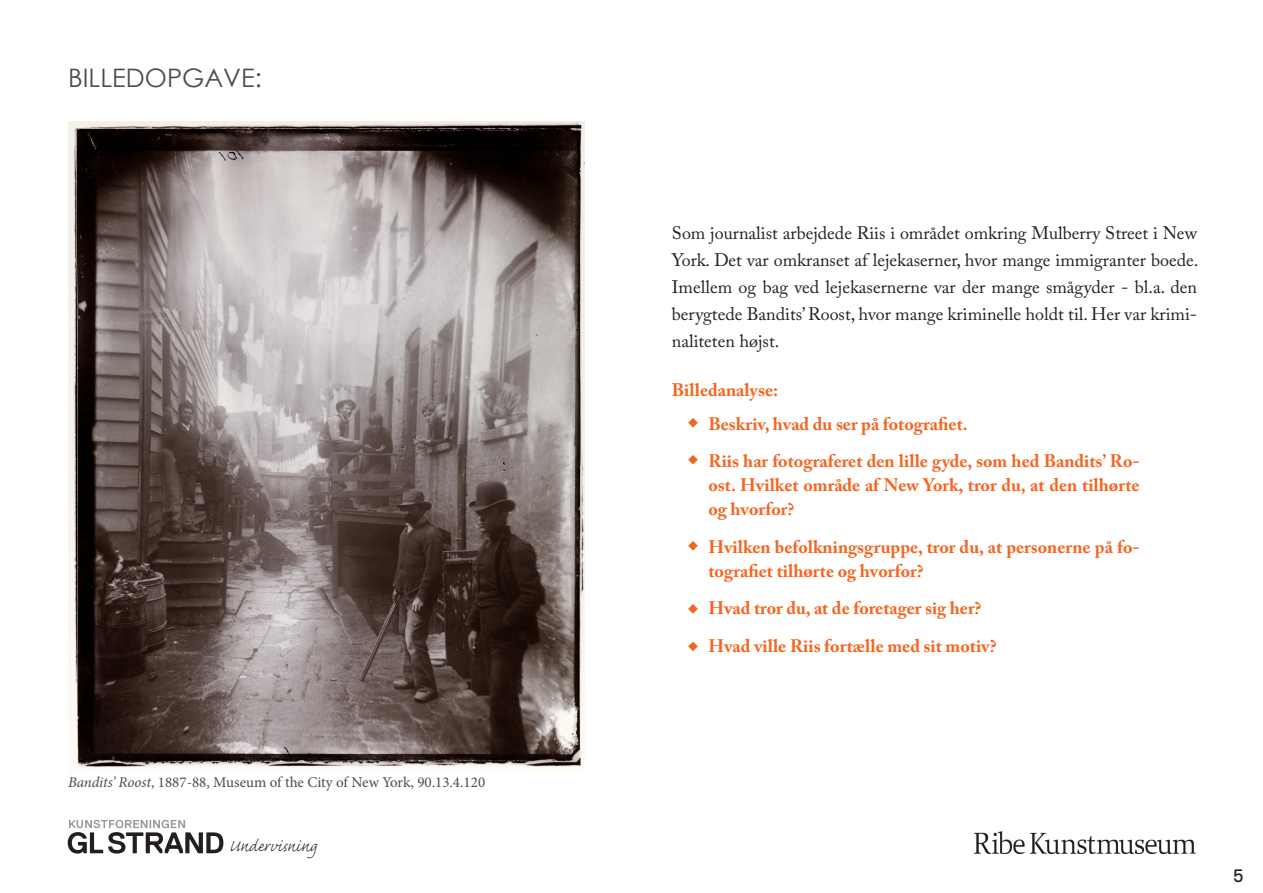
<style>
.page{position:relative;width:1263px;height:893px;background:#fff}
.page>*{position:absolute;margin:0;border:0;box-sizing:border-box;transform-origin:0 0}
.t1{font:25.5px "Century Gothic";color:#4b4c4d}
.t2{font:300 21px "Caflisch Script Pro";color:#231f20}
.t3{font:700 18px/24px "Adobe Caslon Pro";color:#f56520;text-align:justify}
.t4{font:18px/27px "Adobe Caslon Pro";color:#231f20;text-align:justify}
.t5{font:18px "Replica Std";color:#231f20}
.t6{font:15px "Minion Pro";color:#4b4c4d}
.s1{font-style:italic}
</style>
<div class="page">
<svg style="left:68px;top:820px;width:155px;height:34px"></svg>
<img style="left:974px;top:832px;width:221px;height:21px">
<svg style="left:688px;top:418px;width:10px;height:9px"></svg>
<svg style="left:688px;top:455px;width:10px;height:9px"></svg>
<svg style="left:688px;top:541px;width:10px;height:10px"></svg>
<svg style="left:688px;top:604px;width:10px;height:10px"></svg>
<svg style="left:688px;top:642px;width:10px;height:9px"></svg>
<img style="left:68px;top:121px;width:517px;height:650px">
<p class="t1" style="left:68px;top:60px;width:195px">BILLEDOPGAVE:</p>
<p class="t6" style="left:68px;top:772px;width:419px"><span class="s1">Bandits’ Roost</span>, 1887-88, Museum of the City of New York, 90.13.4.120</p>
<p class="t2" style="left:229px;top:835px;width:89px">Undervisning</p>
<p class="t4" style="left:672px;top:219px;width:528px">Som journalist arbejdede Riis i området omkring Mulberry Street i New York. Det var omkranset af lejekaserner, hvor mange immigranter boede.<br>Imellem og bag ved lejekasernerne var der mange smågyder - bl.a. den berygtede Bandits’ Roost, hvor mange kriminelle holdt til. Her var krimi&shy;naliteten højst.</p>
<p class="t3" style="left:672px;top:378px;width:108px">Billedanalyse:</p>
<p class="t3" style="left:708px;top:411px;width:261px">Beskriv, hvad du ser på fotografiet.</p>
<p class="t3" style="left:708px;top:449px;width:433px">Riis har fotograferet den lille gyde, som hed Bandits’ Ro&shy;ost. Hvilket område af New York, tror du, at den tilhørte og hvorfor?</p>
<p class="t3" style="left:708px;top:534px;width:433px">Hvilken befolkningsgruppe, tror du, at personerne på fo&shy;tografiet tilhørte og hvorfor?</p>
<p class="t3" style="left:708px;top:596px;width:275px">Hvad tror du, at de foretager sig her?</p>
<p class="t3" style="left:708px;top:633px;width:290px">Hvad ville Riis fortælle med sit motiv?</p>
<p class="t5" style="left:1233px;top:866px;width:12px">5</p>
</div>
